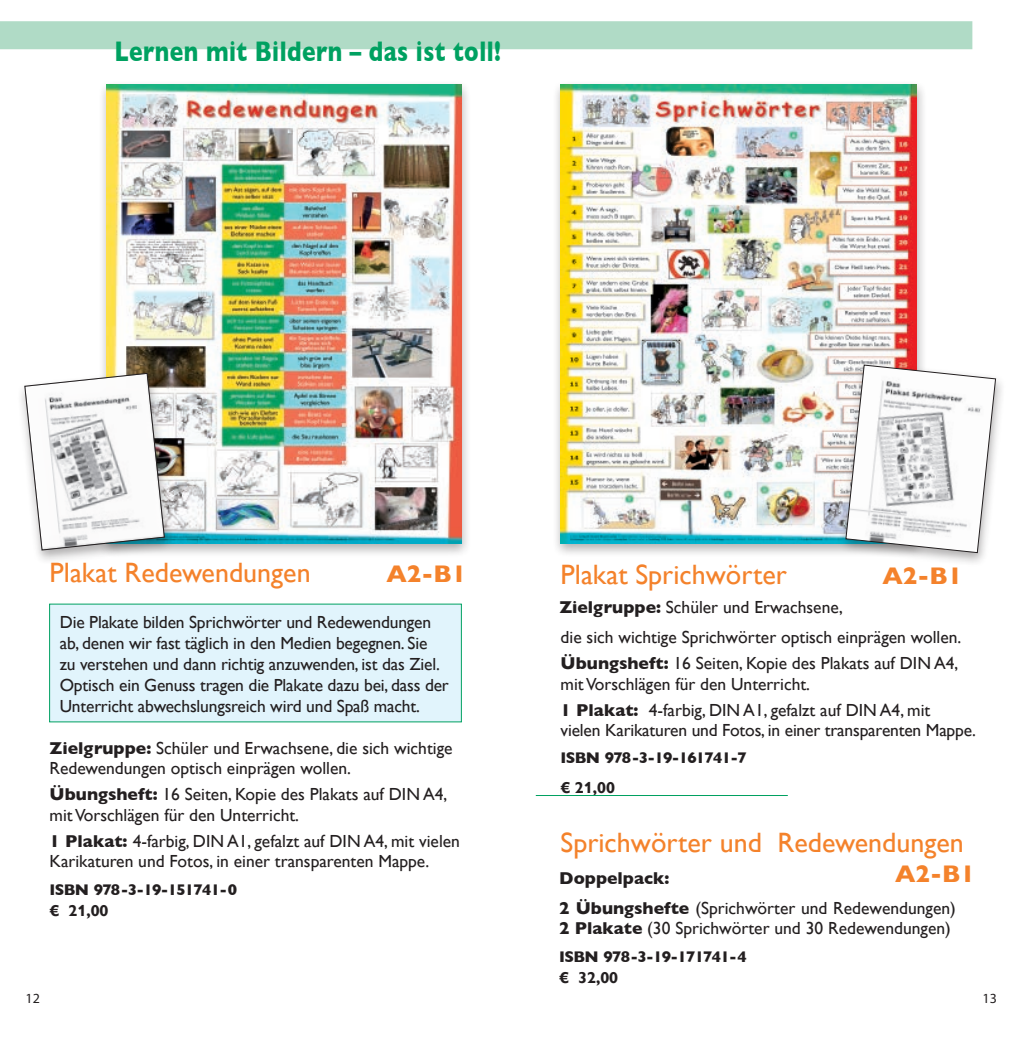
<style>
.page{position:relative;width:1022px;height:1042px;background:#fff}
.page>*{position:absolute;margin:0;border:0;box-sizing:border-box;transform-origin:0 0}
.t1{font:700 28.88px "Gill Sans";letter-spacing:.02em;color:#00a161;scale:.79 1}
.t2{font:28px "Gill Sans";color:#f4822b}
.t3{font:700 24.5px "Gill Sans";color:#f4822b}
.t4{font:17.5px/21px "Gill Sans";color:#231f20}
.t5{font:700 15.75px "Gill Sans";letter-spacing:-.045em;color:#231f20}
.t6{font:700 15.75px "Gill Sans Nova";color:#231f20}
.t7{font:14px "Myriad Pro";color:#231f20}
.s1{font-weight:700}
</style>
<div class="page">
<div style="left:97px;top:80px;width:375px;height:478px;background:#231f20;opacity:.36"></div>
<img style="left:106px;top:84px;width:355px;height:459px">
<div style="left:16px;top:369px;width:159px;height:195px;background:#231f20;opacity:.36"></div>
<svg style="left:24px;top:372px;width:141px;height:179px"></svg>
<div style="left:0;top:21px;width:972px;height:28px;background:#b0dbc6"></div>
<div style="left:50px;top:604px;width:411px;height:118px;background:#e1f4fc"></div>
<div style="left:552px;top:80px;width:375px;height:477px;background:#231f20;opacity:.36"></div>
<img style="left:561px;top:84px;width:356px;height:459px">
<div style="left:837px;top:360px;width:168px;height:207px;background:#231f20;opacity:.36"></div>
<svg style="left:845px;top:364px;width:151px;height:189px"></svg>
<hr style="left:536px;top:795px;width:252px;height:1px;background:#00a161">
<h1 class="t1" style="left:114px;top:28px;width:491px">Lernen mit Bildern – das ist toll!</h1>
<h2 class="t2" style="left:50px;top:556px;width:263px">Plakat Redewendungen</h2>
<h3 class="t3" style="left:386px;top:554px;width:81px">A2-B1</h3>
<p class="t4" style="left:60px;top:611px;width:391px">Die Plakate bilden Sprichwörter und Redewendungen ab, denen wir fast täglich in den Medien begegnen. Sie<br>zu verstehen und dann richtig anzuwenden, ist das Ziel.<br>Optisch ein Genuss tragen die Plakate dazu bei, dass der Unterricht abwechslungsreich wird und Spaß macht.</p>
<p class="t4" style="left:50px;top:738px;width:404px;line-height:20.3px"><span class="s1">Zielgruppe:</span> Schüler und Erwachsene, die sich wichtige<br>Redewendungen optisch einprägen wollen.</p>
<p class="t4" style="left:50px;top:784px;width:399px"><span class="s1">Übungsheft:</span> 16 Seiten, Kopie des Plakats auf DIN A4, mit Vorschlägen für den Unterricht.</p>
<p class="t4" style="left:50px;top:831px;width:412px;line-height:20.3px"><span class="s1">1 Plakat:</span> 4-farbig, DIN A1, gefalzt auf DIN A4, mit vielen<br>Karikaturen und Fotos, in einer transparenten Mappe.</p>
<p class="t5" style="left:50px;top:877px;width:189px">ISBN 978-3-19-151741-0</p>
<p class="t6" style="left:50px;top:901px;width:60px">€ 21,00</p>
<h2 class="t2" style="left:561px;top:557px;width:228px">Plakat Sprichwörter</h2>
<h3 class="t3" style="left:882px;top:556px;width:81px">A2-B1</h3>
<p class="t4" style="left:559px;top:591px;width:403px;line-height:30.1px"><span class="s1">Zielgruppe:</span> Schüler und Erwachsene,<br>die sich wichtige Sprichwörter optisch einprägen wollen.</p>
<p class="t4" style="left:561px;top:652px;width:399px"><span class="s1">Übungsheft:</span> 16 Seiten, Kopie des Plakats auf DIN A4, mit Vorschlägen für den Unterricht.</p>
<p class="t4" style="left:561px;top:699px;width:417px;line-height:20.3px"><span class="s1">1 Plakat:</span> 4-farbig, DIN A1, gefalzt auf DIN A4, mit<br>vielen Karikaturen und Fotos, in einer transparenten Mappe.</p>
<p class="t5" style="left:561px;top:745px;width:188px">ISBN 978-3-19-161741-7</p>
<p class="t6" style="left:561px;top:778px;width:56px">€ 21,00</p>
<h2 class="t2" style="left:561px;top:826px;width:405px">Sprichwörter und Redewendungen</h2>
<h3 class="t3" style="left:895px;top:854px;width:81px">A2-B1</h3>
<p class="t4" style="left:559px;top:863px;width:398px;line-height:29.9px"><span class="s1">Doppelpack:<br>2 Übungshefte</span> (Sprichwörter und Redewendungen)</p>
<p class="t4" style="left:559px;top:918px;width:393px"><span class="s1">2 Plakate</span> (30 Sprichwörter und 30 Redewendungen)</p>
<p class="t5" style="left:559px;top:944px;width:189px">ISBN 978-3-19-171741-4</p>
<p class="t6" style="left:559px;top:968px;width:60px">€ 32,00</p>
<p class="t7" style="left:26px;top:990px;width:16px">12</p>
<p class="t7" style="left:983px;top:990px;width:16px">13</p>
</div>
